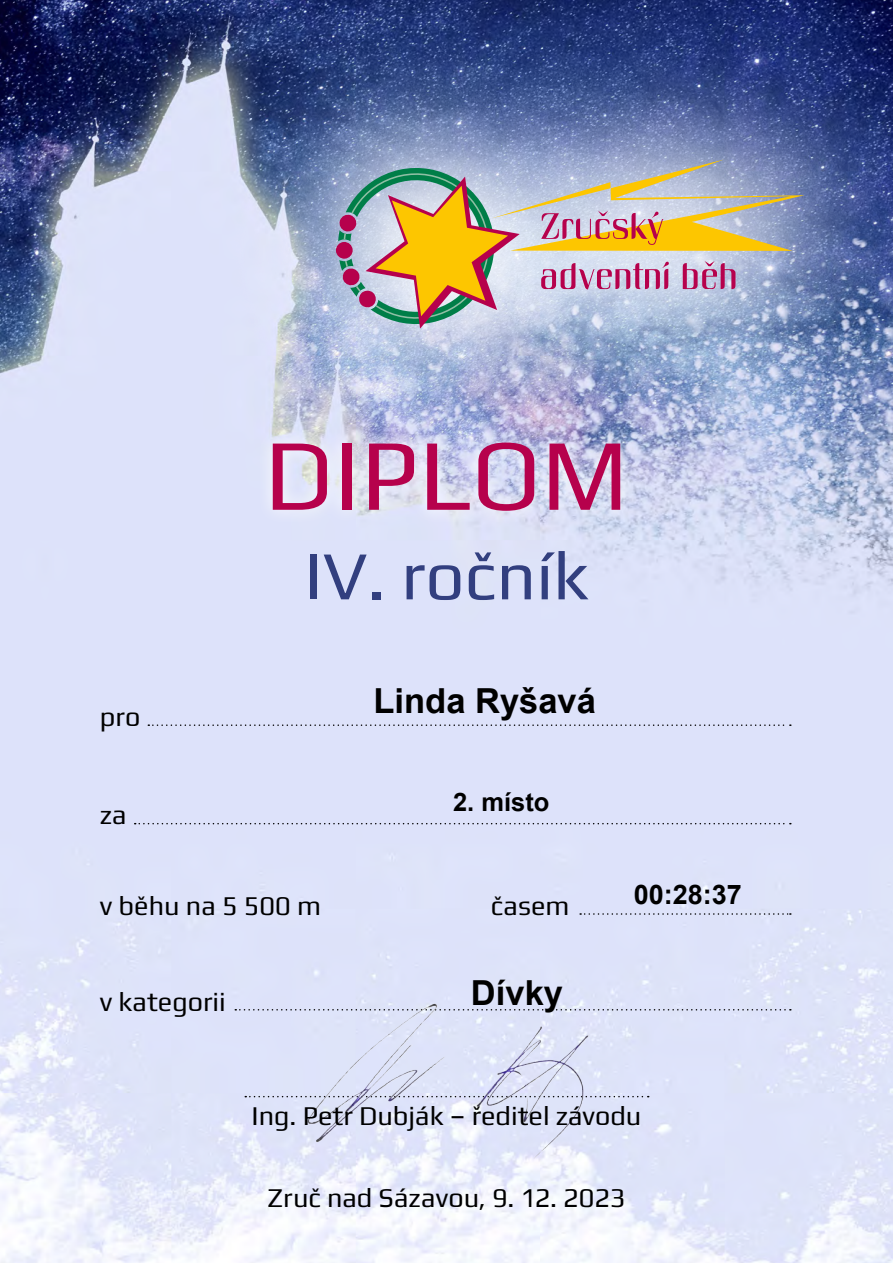
<style>
.page{position:relative;width:893px;height:1263px;background:#fff}
.page>*{position:absolute;margin:0;border:0;box-sizing:border-box;transform-origin:0 0}
.t1{font:102px "Play";color:#b6014c}
.t2{font:69px "Play";color:#323f7f}
.t3{font:700 34.5px "Arial";color:#000}
.t4{font:27px "Play";color:#000}
.t5{font:700 27px "Arial";color:#000}
.t6{font:700 25.5px "Arial";color:#000}
</style>
<div class="page">
<img style="left:0;top:0;width:893px;height:1263px">
<svg style="left:257px;top:469px;width:379px;height:57px;background:#dde1f3"></svg>
<svg style="left:148px;top:724px;width:643px;height:2px"></svg>
<svg style="left:235px;top:1009px;width:556px;height:1px"></svg>
<svg style="left:580px;top:913px;width:211px;height:2px"></svg>
<svg style="left:135px;top:823px;width:656px;height:1px"></svg>
<svg style="left:245px;top:1096px;width:404px;height:1px"></svg>
<img style="left:303px;top:996px;width:296px;height:171px">
<div style="left:193px;top:18px;width:700px;height:451px;background:#fff;opacity:.75"></div>
<svg style="left:248px;top:76px;width:633px;height:338px;background:#7b8cb8"></svg>
<div style="left:336px;top:242px;width:17px;height:17px;background:#b6014c;border-radius:50%"></div>
<svg style="left:338px;top:159px;width:466px;height:170px;background:#bbb2a7"></svg>
<h1 class="t1" style="left:264px;top:404px;width:366px">DIPLOM</h1>
<p class="t4" style="left:100px;top:698px;width:42px">pro</p>
<p class="t4" style="left:100px;top:796px;width:28px">za</p>
<h2 class="t2" style="left:304px;top:528px;width:286px">IV. ročník</h2>
<p class="t3" style="left:374px;top:678px;width:224px">Linda Ryšavá</p>
<p class="t6" style="left:453px;top:785px;width:98px">2. místo</p>
<p class="t4" style="left:100px;top:887px;width:223px">v běhu na 5 500 m</p>
<p class="t4" style="left:491px;top:887px;width:80px">časem</p>
<p class="t4" style="left:100px;top:983px;width:127px">v kategorii</p>
<p class="t3" style="left:471px;top:970px;width:94px">Dívky</p>
<p class="t5" style="left:634px;top:877px;width:110px">00:28:37</p>
<p class="t4" style="left:252px;top:1097px;width:391px">Ing. Petr Dubják – ředitel závodu</p>
<p class="t4" style="left:268px;top:1179px;width:359px">Zruč nad Sázavou, 9. 12. 2023</p>
</div>
